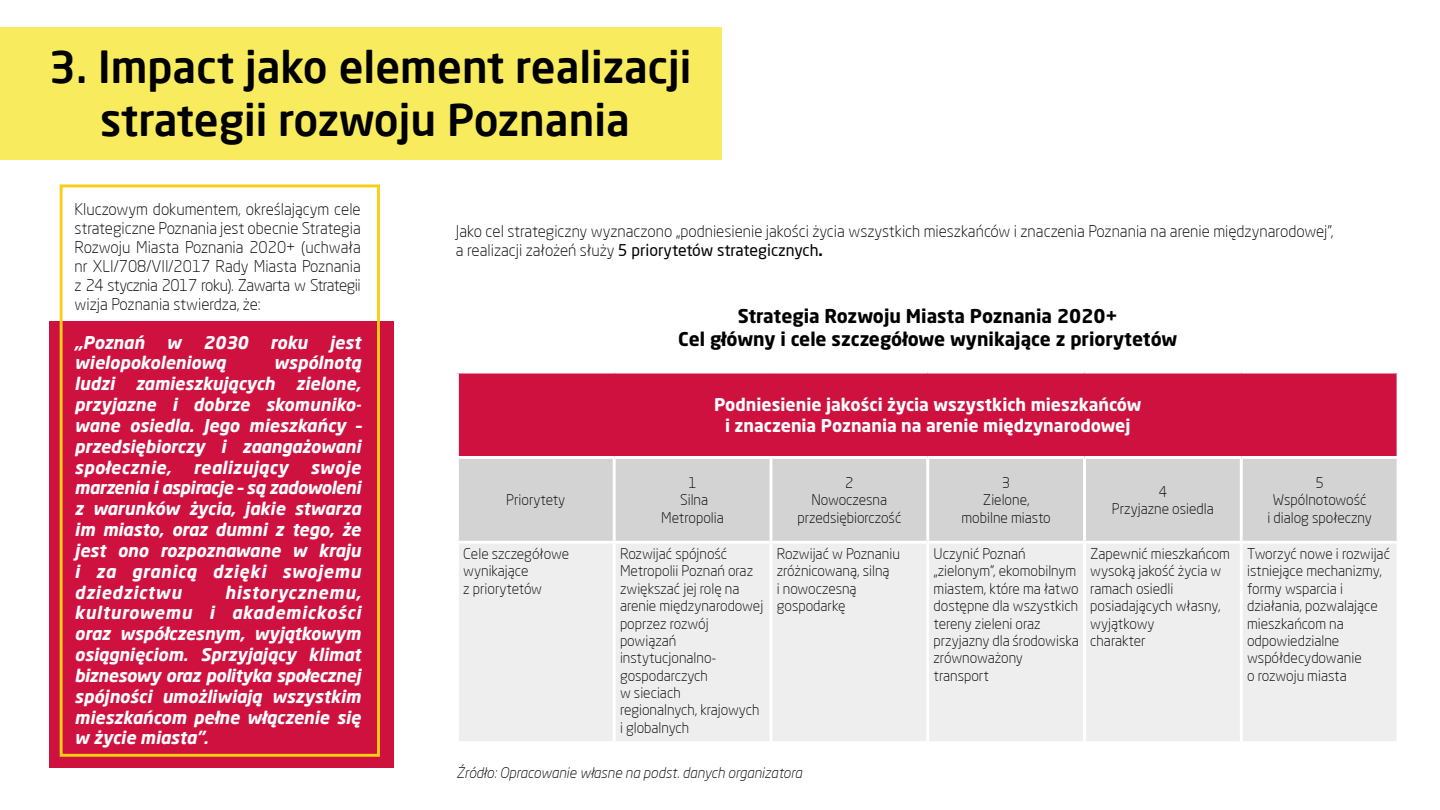
<style>
.page{position:relative;width:1440px;height:810px;background:#fff}
.page>*{position:absolute;margin:0;border:0;box-sizing:border-box;transform-origin:0 0}
.t1{font:500 43.42px/52.1px "Neo Sans Pro";color:#000;text-align:center}
.t2{font:700 18.83px/22.6px "Neo Sans Pro";color:#000;text-align:center}
.t3{font:italic 700 17.4px/20.9px "Neo Sans Pro";color:#fff;text-align:justify}
.t4{font:700 17.4px/20.9px "Neo Sans Pro";color:#fff;text-align:center}
.t5{font:italic 700 17.4px "Neo Sans Pro";letter-spacing:.025em;color:#fff}
.t6{font:300 15.9px/19.1px "Neo Sans Pro";color:#000;text-align:justify}
.t7{font:300 14.48px/17.4px "Neo Sans Pro";color:#000}
.t8{font:italic 300 14.48px "Neo Sans Pro";color:#000}
.s1{font-weight:400}
.s2{font-weight:700}
</style>
<div class="page">
<div style="left:49px;top:322px;width:344px;height:446px;background:#ce113f"></div>
<div style="left:0;top:28px;width:721px;height:132px;background:#f8eb5d"></div>
<div style="left:60px;top:184px;width:320px;height:573px;border:3px solid #f7cf13"></div>
<div style="left:457px;top:372px;width:941px;height:85px;background:#ce113f"></div>
<div style="left:459px;top:459px;width:938px;height:82px;background:#d4d3d3"></div>
<div style="left:459px;top:544px;width:938px;height:197px;background:#efeeee"></div>
<hr style="left:456px;top:371px;width:158px;height:2px;background:#fff">
<hr style="left:456px;top:373px;width:3px;height:83px;background:#fff">
<hr style="left:614px;top:371px;width:157px;height:2px;background:#fff">
<hr style="left:771px;top:371px;width:157px;height:2px;background:#fff">
<hr style="left:928px;top:371px;width:157px;height:2px;background:#fff">
<hr style="left:1085px;top:371px;width:156px;height:2px;background:#fff">
<hr style="left:1241px;top:371px;width:159px;height:2px;background:#fff">
<hr style="left:1397px;top:373px;width:2px;height:83px;background:#fff">
<hr style="left:456px;top:456px;width:158px;height:3px;background:#fff">
<hr style="left:614px;top:456px;width:157px;height:3px;background:#fff">
<hr style="left:613px;top:459px;width:3px;height:82px;background:#fff">
<hr style="left:771px;top:456px;width:157px;height:3px;background:#fff">
<hr style="left:770px;top:459px;width:2px;height:82px;background:#fff">
<hr style="left:928px;top:456px;width:157px;height:3px;background:#fff">
<hr style="left:926px;top:459px;width:3px;height:82px;background:#fff">
<hr style="left:1085px;top:456px;width:156px;height:3px;background:#fff">
<hr style="left:1083px;top:459px;width:3px;height:82px;background:#fff">
<hr style="left:1241px;top:456px;width:159px;height:3px;background:#fff">
<hr style="left:1240px;top:459px;width:3px;height:82px;background:#fff">
<hr style="left:613px;top:544px;width:3px;height:197px;background:#fff">
<hr style="left:770px;top:544px;width:2px;height:197px;background:#fff">
<hr style="left:926px;top:544px;width:3px;height:197px;background:#fff">
<hr style="left:1083px;top:544px;width:3px;height:197px;background:#fff">
<hr style="left:1240px;top:544px;width:3px;height:197px;background:#fff">
<h1 class="t1" style="left:49px;top:40px;width:644px">3. Impact jako element realizacji strategii rozwoju Poznania</h1>
<p class="t6" style="left:75px;top:199px;width:288px">Kluczowym dokumentem, określającym cele strategiczne Poznania jest obecnie Strategia Rozwoju Miasta Poznania 2020+ (uchwała nr XLI/708/VII/2017 Rady Miasta Poznania z 24 stycznia 2017 roku). Zawarta w Strategii wizja Poznania stwierdza, że:</p>
<p class="t3" style="left:75px;top:331px;width:71px">„Poznań</p>
<p class="t3" style="left:166px;top:331px;width:16px">w</p>
<p class="t3" style="left:203px;top:331px;width:46px">2030</p>
<p class="t3" style="left:270px;top:331px;width:39px">roku</p>
<p class="t3" style="left:330px;top:331px;width:33px">jest</p>
<p class="t3" style="left:75px;top:352px;width:152px">wielopokoleniową</p>
<p class="t3" style="left:75px;top:352px;width:288px;text-indent:199px">wspólnotą ludzi zamieszkujących zielone, przyjazne i dobrze skomuniko&shy;wane osiedla. Jego mieszkańcy – przedsiębiorczy i zaangażowani społecznie,</p>
<p class="t3" style="left:75px;top:456px;width:288px;text-indent:236px">swoje marzenia i aspiracje – są zadowoleni z warunków życia, jakie stwarza im miasto, oraz dumni z tego, że jest ono rozpoznawane w kraju i za granicą dzięki swojemu dziedzictwu</p>
<p class="t5" style="left:194px;top:456px;width:96px">realizujący</p>
<p class="t3" style="left:75px;top:581px;width:288px;text-indent:150px">historycznemu, kulturowemu i akademickości oraz współczesnym, wyjątkowym osiągnięciom. Sprzyjający klimat biznesowy oraz polityka społecznej spójności umożliwiają wszystkim mieszkańcom pełne włączenie się w życie miasta”.</p>
<p class="t6" style="left:456px;top:222px;width:879px">Jako cel strategiczny wyznaczono „podniesienie jakości życia wszystkich mieszkańców i znaczenia Poznania na arenie międzynarodowej”, a realizacji założeń służy <span class="s1">5 priorytetów strategicznych</span><span class="s2">.</span></p>
<h2 class="t2" style="left:678px;top:305px;width:501px">Strategia Rozwoju Miasta Poznania 2020+<br>Cel główny i cele szczegółowe wynikające z priorytetów</h2>
<p class="t7" style="left:506px;top:491px;width:61px">Priorytety</p>
<p class="t4" style="left:714px;top:394px;width:429px">Podniesienie jakości życia wszystkich mieszkańców i znaczenia Poznania na arenie międzynarodowej</p>
<p class="t7" style="left:661px;top:474px;width:64px;text-align:center">1<br>Silna<br>Metropolia</p>
<p class="t7" style="left:797px;top:474px;width:105px;text-align:center">2<br>Nowoczesna przedsiębiorczość</p>
<p class="t7" style="left:961px;top:474px;width:91px;text-align:center">3<br>Zielone, mobilne miasto</p>
<p class="t7" style="left:1112px;top:482px;width:103px;text-align:center">4<br>Przyjazne osiedla</p>
<p class="t7" style="left:1267px;top:474px;width:106px;text-align:center">5<br>Wspólnotowość<br>i dialog społeczny</p>
<p class="t7" style="left:463px;top:545px;width:107px">Cele szczegółowe wynikające<br>z priorytetów</p>
<p class="t7" style="left:620px;top:545px;width:145px">Rozwijać spójność<br>Metropolii Poznań oraz zwiększać jej rolę na arenie międzynarodowej poprzez rozwój powiązań instytucjonalno&shy;gospodarczych<br>w sieciach<br>regionalnych, krajowych i globalnych</p>
<p class="t7" style="left:777px;top:545px;width:125px">Rozwijać w Poznaniu zróżnicowaną, silną<br>i nowoczesną gospodarkę</p>
<p class="t7" style="left:934px;top:545px;width:147px">Uczynić Poznań „zielonym”, ekomobilnym miastem, które ma łatwo dostępne dla wszystkich tereny zieleni oraz przyjazny dla środowiska zrównoważony transport</p>
<p class="t7" style="left:1090px;top:545px;width:141px">Zapewnić mieszkańcom wysoką jakość życia w ramach osiedli posiadających własny, wyjątkowy<br>charakter</p>
<p class="t7" style="left:1247px;top:545px;width:144px">Tworzyć nowe i rozwijać istniejące mechanizmy, formy wsparcia i działania, pozwalające mieszkańcom na odpowiedzialne współdecydowanie<br>o rozwoju miasta</p>
<p class="t8" style="left:456px;top:764px;width:348px">Źródło: Opracowanie własne na podst. danych organizatora</p>
</div>
